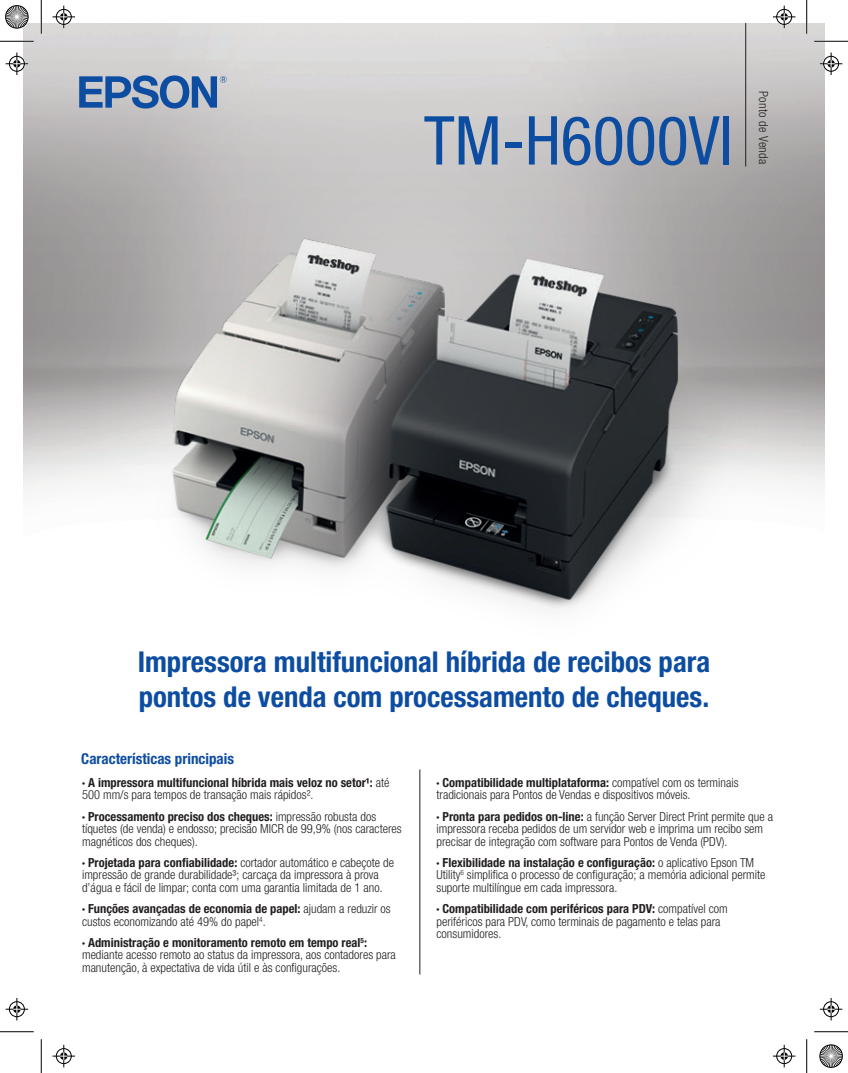
<style>
.page{position:relative;width:848px;height:1073px;background:#fff}
.page>*{position:absolute;margin:0;border:0;box-sizing:border-box;transform-origin:0 0}
.t1{font:condensed 67.5px "Helvetica Neue LT Pro";color:#0d4da1}
.t2{font:700 condensed 28.75px/34.5px "Helvetica Neue LT Pro";color:#0d4da1}
.t3{font:700 condensed 15px "Helvetica Neue LT Pro";color:#0d4da1}
.t4{font:300 condensed 12.5px/12.5px "Helvetica Neue LT Pro";color:#231f20}
.t5{font:700 condensed 12.5px/12.5px "Helvetica Neue LT Pro";color:#231f20}
.t6{font:300 condensed 12.5px "Helvetica Neue LT Pro";letter-spacing:.025em;color:#231f20}
.s1{font-weight:300}
.s2{font-weight:700}
</style>
<div class="page">
<img style="left:24px;top:89px;width:800px;height:534px">
<hr style="left:745px;top:24px;width:1px;height:142px;background:#231f20">
<svg style="left:79px;top:75px;width:148px;height:34px;background:#6e8db5"></svg>
<hr style="left:419px;top:769px;width:1px;height:205px;background:#231f20">
<hr style="left:0;top:41px;width:34px;height:1px;background:#000">
<hr style="left:814px;top:41px;width:34px;height:1px;background:#000">
<hr style="left:0;top:1031px;width:34px;height:1px;background:#000">
<hr style="left:814px;top:1031px;width:34px;height:1px;background:#000">
<hr style="left:41px;top:0;width:1px;height:34px;background:#000">
<hr style="left:41px;top:1039px;width:1px;height:33px;background:#000">
<hr style="left:806px;top:0;width:1px;height:34px;background:#000">
<hr style="left:806px;top:1039px;width:1px;height:33px;background:#000">
<svg style="left:52px;top:6px;width:23px;height:22px"></svg>
<svg style="left:772px;top:6px;width:23px;height:22px"></svg>
<svg style="left:52px;top:1044px;width:23px;height:23px"></svg>
<svg style="left:773px;top:1044px;width:22px;height:23px"></svg>
<svg style="left:6px;top:52px;width:22px;height:23px"></svg>
<svg style="left:6px;top:998px;width:22px;height:22px"></svg>
<svg style="left:819px;top:52px;width:23px;height:23px"></svg>
<svg style="left:819px;top:998px;width:23px;height:22px"></svg>
<svg style="left:5px;top:5px;width:25px;height:25px"></svg>
<svg style="left:819px;top:1044px;width:24px;height:24px"></svg>
<h1 class="t1" style="left:424px;top:101px;width:311px">TM-H6000VI</h1>
<p class="t6" style="left:770px;top:91px;width:75px;rotate:90deg">Ponto de Venda</p>
<h2 class="t2" style="left:138px;top:645px;width:574px">Impressora multifuncional híbrida de recibos para pontos de venda com processamento de cheques.</h2>
<p class="t3" style="left:81px;top:750px;width:154px">Características principais</p>
<p class="t5" style="left:82px;top:776px;width:309px">· A impressora multifuncional híbrida mais veloz no setor¹: <span class="s1">até<br>500 mm/s para tempos de transação mais rápidos².</span></p>
<p class="t4" style="left:82px;top:810px;width:321px"><span class="s2">· Processamento preciso dos cheques:</span> impressão robusta dos tíquetes (de venda) e endosso; precisão MICR de 99,9% (nos caracteres magnéticos dos cheques).</p>
<p class="t4" style="left:82px;top:856px;width:313px"><span class="s2">· Projetada para confiabilidade:</span> cortador automático e cabeçote de impressão de grande durabilidade³; carcaça da impressora à prova d’água e fácil de limpar; conta com uma garantia limitada de 1 ano.</p>
<p class="t4" style="left:82px;top:902px;width:310px"><span class="s2">· Funções avançadas de economia de papel:</span> ajudam a reduzir os custos economizando até 49% do papel<sup>4</sup>.</p>
<p class="t4" style="left:82px;top:936px;width:315px"><span class="s2">· Administração e monitoramento remoto em tempo real</span><sup>5</sup><span class="s2">: </span>mediante acesso remoto ao status da impressora, aos contadores para manutenção, à expectativa de vida útil e às configurações.</p>
<p class="t4" style="left:436px;top:776px;width:303px"><span class="s2">· Compatibilidade multiplataforma:</span> compatível com os terminais tradicionais para Pontos de Vendas e dispositivos móveis.</p>
<p class="t4" style="left:436px;top:810px;width:338px"><span class="s2">· Pronta para pedidos on-line:</span> a função Server Direct Print permite que a impressora receba pedidos de um servidor web e imprima um recibo sem precisar de integração com software para Pontos de Venda (PDV).</p>
<p class="t4" style="left:436px;top:856px;width:330px"><span class="s2">· Flexibilidade na instalação e configuração:</span> o aplicativo Epson TM<br>Utility<sup>6</sup> simplifica o processo de configuração; a memória adicional permite suporte multilíngue em cada impressora.</p>
<p class="t4" style="left:436px;top:902px;width:292px"><span class="s2">· Compatibilidade com periféricos para PDV:</span> compatível com periféricos para PDV, como terminais de pagamento e telas para consumidores.</p>
</div>
